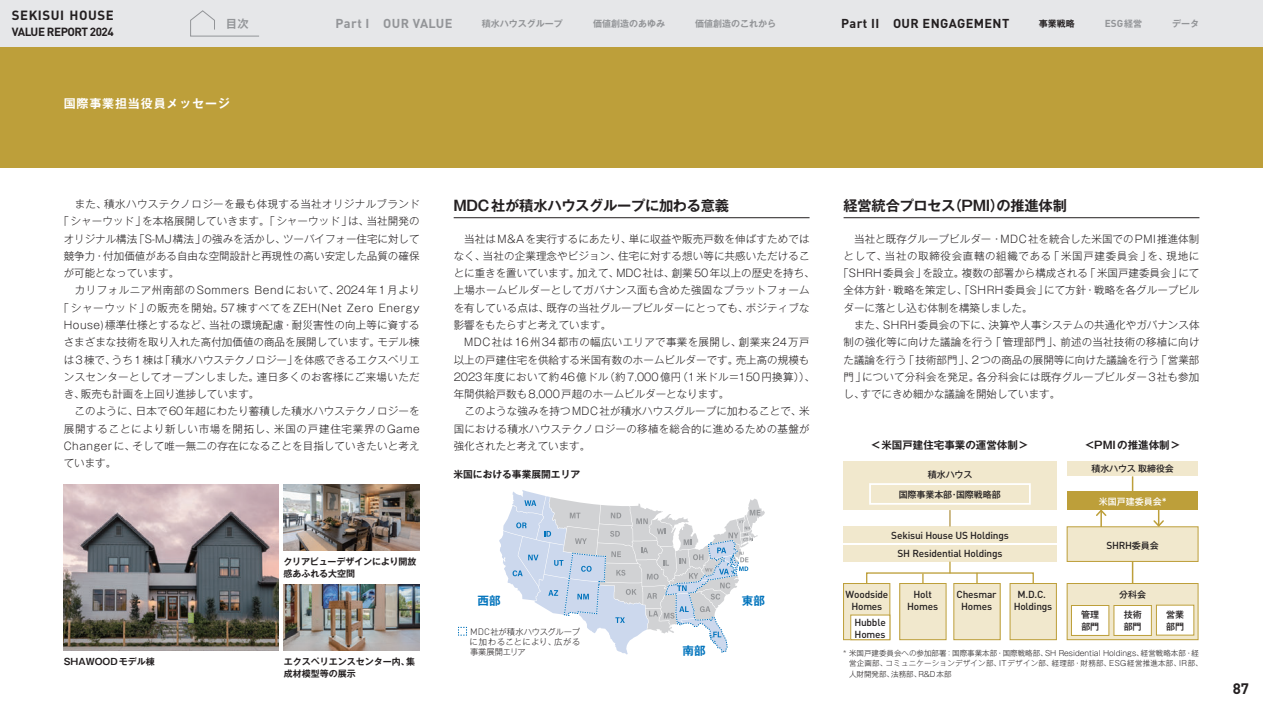
<style>
.page{position:relative;width:1263px;height:711px;background:#fff}
.page>*{position:absolute;margin:0;border:0;box-sizing:border-box;transform-origin:0 0}
.t1{font:700 15px "DINOT";color:#231f20}
.小見出し1{font:700 14.25px "Gothic MB101 Pr 6 N De";letter-spacing:-.02em;color:#231f20}
.t2{font:700 13.2px "DINOT";letter-spacing:.04em;color:#231f20}
.t3{font:700 12.75px "DINOT";letter-spacing:.03em;color:#231f20}
.t4{font:700 12.75px "DINOT";letter-spacing:.03em;color:#939598}
.小タイトル_全体2024_new{font:700 12px "Gothic MB101 Pr 6 N De";letter-spacing:.07em;color:#fff}
.t5{font:700 11.7px "DINOT";letter-spacing:-.04em;color:#231f20}
._7ptM{font:700 11.55px "Gothic MB101 Pr 6 N De";color:#0073bc}
.t6{font:700 11.25px "Gothic MB101 Pr 6 N De";color:#939598}
.本文2024基本{font:300 10.5px/17.2px "Gothic MB101 Pr 6 N";letter-spacing:.015em;color:#231f20;text-align:justify}
.本文2024基本-2{font:300 10.5px "Gothic MB101 Pr 6 N";letter-spacing:.035em;color:#231f20}
.本文2024基本-3{font:300 10.5px "Gothic MB101 Pr 6 N";letter-spacing:.065em;color:#231f20}
.本文2024基本-4{font:300 10.5px "Gothic MB101 Pr 6 N";letter-spacing:.05em;color:#231f20}
.本文2024基本-5{font:300 10.5px "Gothic MB101 Pr 6 N";letter-spacing:.06em;color:#231f20}
._7ptM-2{font:700 10.5px "Gothic MB101 Pr 6 N De";color:#231f20}
.t7{font:500 10.05px/12px "DINOT";letter-spacing:-.02em;color:#231f20;text-align:center}
.t8{font:700 10.05px "DINOT";color:#939598}
.表とチャートのタイトル{font:700 9.75px "Gothic MB101 Pr 6 N De";color:#231f20}
._7ptM-3{font:700 9px/12px "Gothic MB101 Pr 6 N De";color:#231f20}
.t9{font:500 9px/12px "P Gothic MB101 Pr 6 N";letter-spacing:-.01em;color:#231f20}
.t10{font:700 9px "Gothic MB101 Pr 6 N De";color:#939598}
.t11{font:500 9px "P Gothic MB101 Pr 6 N";color:#fff}
.t12{font:300 8.25px/9.9px "Gothic MB101 Pr 6 N";color:#231f20;text-align:justify}
.注釈{font:300 7.5px/10.5px "Gothic MB101 Pr 6 N";color:#231f20}
.s1{font-family:"Gothic MB101 Pr 6 N De";font-size:9px}
.s2{font-family:"DINOT";font-size:10.05px}
.s3{font-family:"DINOT";font-size:9.3px}
.s4{font-family:"P Gothic MB101 Pr 6 N";font-size:9px}
</style>
<div class="page">
<div style="left:0;top:42px;width:1263px;height:125px;background:#bd9f3a"></div>
<hr style="left:454px;top:217px;width:355px;height:1px;background:#231f20">
<hr style="left:843px;top:217px;width:356px;height:1px;background:#231f20">
<svg style="left:1152px;top:509px;width:13px;height:17px"></svg>
<hr style="left:1100px;top:510px;width:2px;height:21px;background:#bd9f3a">
<svg style="left:1094px;top:509px;width:14px;height:8px"></svg>
<div style="left:843px;top:461px;width:213px;height:48px;background:#f1e8cd"></div>
<div style="left:1067px;top:526px;width:131px;height:35px;background:#f1e8cd"></div>
<div style="left:1067px;top:526px;width:131px;height:35px;border:1px solid #bd9f3a"></div>
<div style="left:1067px;top:461px;width:131px;height:15px;background:#f1e8cd"></div>
<div style="left:843px;top:526px;width:213px;height:16px;background:#f1e8cd"></div>
<div style="left:843px;top:544px;width:213px;height:17px;background:#f1e8cd"></div>
<div style="left:843px;top:583px;width:47px;height:56px;background:#f1e8cd"></div>
<div style="left:843px;top:583px;width:47px;height:56px;border:1px solid #bd9f3a"></div>
<div style="left:900px;top:583px;width:46px;height:56px;background:#f1e8cd"></div>
<div style="left:899px;top:583px;width:47px;height:56px;border:1px solid #bd9f3a"></div>
<div style="left:954px;top:583px;width:46px;height:56px;background:#f1e8cd"></div>
<div style="left:1010px;top:583px;width:46px;height:56px;background:#f1e8cd"></div>
<div style="left:1067px;top:583px;width:131px;height:56px;background:#f1e8cd"></div>
<div style="left:1067px;top:583px;width:131px;height:56px;border:1px solid #bd9f3a"></div>
<svg style="left:1132px;top:476px;width:1px;height:15px"></svg>
<div style="left:1067px;top:491px;width:131px;height:18px;background:#bd9f3a"></div>
<svg style="left:1132px;top:561px;width:1px;height:22px"></svg>
<div style="left:1071px;top:605px;width:38px;height:30px;background:#fff"></div>
<div style="left:1071px;top:604px;width:38px;height:31px;border:1px solid #bd9f3a"></div>
<div style="left:869px;top:483px;width:162px;height:21px;border:2px solid #fff"></div>
<svg style="left:949px;top:509px;width:2px;height:17px"></svg>
<div style="left:1114px;top:605px;width:37px;height:30px;background:#fff"></div>
<div style="left:1156px;top:604px;width:38px;height:30px;background:#fff"></div>
<div style="left:851px;top:614px;width:39px;height:25px;background:#fff"></div>
<svg style="left:949px;top:561px;width:2px;height:11px"></svg>
<div style="left:866px;top:572px;width:168px;height:11px;border:1px solid #bd9f3a"></div>
<svg style="left:976px;top:572px;width:2px;height:11px"></svg>
<svg style="left:499px;top:490px;width:266px;height:164px"></svg>
<svg style="left:458px;top:626px;width:9px;height:9px"></svg>
<img style="left:64px;top:484px;width:215px;height:165px">
<img style="left:284px;top:484px;width:136px;height:65px">
<img style="left:284px;top:584px;width:136px;height:65px">
<div style="left:0;top:0;width:1263px;height:47px;background:#e6e7e9"></div>
<svg style="left:190px;top:10px;width:69px;height:27px"></svg>
<p class="t2" style="left:12px;top:5px;width:103px">SEKISUI HOUSE</p>
<p class="t5" style="left:12px;top:23px;width:103px">VALUE REPORT 2024</p>
<p class="t6" style="left:226px;top:14px;width:24px">目次</p>
<p class="t4" style="left:336px;top:13px;width:118px">Part I OUR VALUE</p>
<p class="t10" style="left:482px;top:16px;width:82px">積水ハウスグループ</p>
<p class="t10" style="left:593px;top:16px;width:73px">価値創造のあゆみ</p>
<p class="t10" style="left:695px;top:16px;width:82px">価値創造のこれから</p>
<p class="t3" style="left:841px;top:13px;width:170px">Part II OUR ENGAGEMENT</p>
<p class="_7ptM-3" style="left:1039px;top:17px;width:37px">事業戦略</p>
<p class="t8" style="left:1105px;top:15px;width:39px">ESG<span class="s1">経営</span></p>
<p class="t10" style="left:1172px;top:16px;width:28px">データ</p>
<p class="小タイトル_全体2024_new" style="left:64px;top:94px;width:168px">国際事業担当役員メッセージ</p>
<p class="本文2024基本-2" style="left:64px;top:195px;width:357px">　また、積水ハウステクノロジーを最も体現する当社オリジナルブランド</p>
<p class="本文2024基本" style="left:59px;top:212px;width:363px">「シャーウッド」を本格展開していきます。「シャーウッド」は、当社開発の</p>
<p class="本文2024基本" style="left:64px;top:229px;width:357px">オリジナル構法「S-MJ構法」の強みを活かし、ツーバイフォー住宅に対して</p>
<p class="本文2024基本" style="left:64px;top:246px;width:357px">競争力・付加価値がある自由な空間設計と再現性の高い安定した品質の確保</p>
<p class="本文2024基本" style="left:64px;top:263px;width:117px">が可能となっています。</p>
<p class="本文2024基本-4" style="left:64px;top:281px;width:357px">　カリフォルニア州南部のSommers Bendにおいて、2024年1月より</p>
<p class="本文2024基本-3" style="left:59px;top:299px;width:363px">「シャーウッド」の販売を開始。57棟すべてをZEH(Net Zero Energy</p>
<p class="本文2024基本" style="left:64px;top:315px;width:357px">House)標準仕様とするなど、当社の環境配慮・耐災害性の向上等に資する</p>
<p class="本文2024基本" style="left:64px;top:332px;width:357px">さまざまな技術を取り入れた高付加価値の商品を展開しています。モデル棟</p>
<p class="本文2024基本" style="left:64px;top:350px;width:357px">は3棟で、うち1棟は「積水ハウステクノロジー」を体感できるエクスペリエ</p>
<p class="本文2024基本-2" style="left:64px;top:368px;width:357px">ンスセンターとしてオープンしました。連日多くのお客様にご来場いただ</p>
<p class="本文2024基本" style="left:64px;top:384px;width:197px">き、販売も計画を上回り進捗しています。</p>
<p class="本文2024基本" style="left:64px;top:401px;width:357px">　このように、日本で60年超にわたり蓄積した積水ハウステクノロジーを展開することにより新しい市場を開拓し、米国の戸建住宅業界のGame Changerに、そして唯一無二の存在になることを目指していきたいと考えています。</p>
<p class="_7ptM-3" style="left:64px;top:655px;width:93px">SHAWOODモデル棟</p>
<p class="_7ptM-3" style="left:284px;top:555px;width:134px">クリアビューデザインにより開放感あふれる大空間</p>
<p class="_7ptM-3" style="left:284px;top:655px;width:133px">エクスペリエンスセンター内、集成材模型等の展示</p>
<p class="小見出し1" style="left:453px;top:194px;width:277px">MDC社が積水ハウスグループに加わる意義</p>
<p class="本文2024基本" style="left:454px;top:229px;width:363px;text-align:left">　当社はM&amp;Aを実行するにあたり、単に収益や販売戸数を伸ばすためではなく、当社の企業理念やビジョン、住宅に対する想い等に共感いただけることに重きを置いています。加えて、MDC社は、創業50年以上の歴史を持ち、上場ホームビルダーとしてガバナンス面も含めた強固なプラットフォームを有している点は、既存の当社グループビルダーにとっても、ポジティブな影響をもたらすと考えています。</p>
<p class="本文2024基本" style="left:454px;top:332px;width:363px;text-align:left">　MDC社は16州34都市の幅広いエリアで事業を展開し、創業来24万戸以上の戸建住宅を供給する米国有数のホームビルダーです。売上高の規模も2023年度において約46億ドル（約7,000億円（1米ドル=150円換算））、年間供給戸数も8,000戸超のホームビルダーとなります。</p>
<p class="本文2024基本" style="left:454px;top:401px;width:357px">　このような強みを持つMDC社が積水ハウスグループに加わることで、米国における積水ハウステクノロジーの移植を総合的に進めるための基盤が強化されたと考えています。</p>
<p class="小見出し1" style="left:843px;top:194px;width:225px">経営統合プロセス（PMI）の推進体制</p>
<p class="本文2024基本" style="left:843px;top:229px;width:357px">　当社と既存グループビルダー・MDC社を統合した米国でのPMI推進体制</p>
<p class="本文2024基本-5" style="left:843px;top:247px;width:357px">として、当社の取締役会直轄の組織である「米国戸建委員会」を、現地に</p>
<p class="本文2024基本" style="left:838px;top:263px;width:363px">「SHRH委員会」を設立。複数の部署から構成される「米国戸建委員会」にて</p>
<p class="本文2024基本" style="left:843px;top:281px;width:357px">全体方針・戦略を策定し、「SHRH委員会」にて方針・戦略を各グループビル</p>
<p class="本文2024基本" style="left:843px;top:298px;width:190px">ダーに落とし込む体制を構築しました。</p>
<p class="本文2024基本" style="left:843px;top:315px;width:357px">　また、SHRH委員会の下に、決算や人事システムの共通化やガバナンス体制の強化等に向けた議論を行う「管理部門」、前述の当社技術の移植に向けた議論を行う「技術部門」、2つの商品の展開等に向けた議論を行う「営業部門」について分科会を発足。各分科会には既存グループビルダー3社も参加し、すでにきめ細かな議論を開始しています。</p>
<p class="_7ptM-2" style="left:871px;top:435px;width:159px">&lt;米国戸建住宅事業の運営体制&gt;</p>
<p class="_7ptM-2" style="left:1085px;top:435px;width:96px">&lt;PMIの推進体制&gt;</p>
<p class="表とチャートのタイトル" style="left:453px;top:465px;width:128px">米国における事業展開エリア</p>
<p class="t9" style="left:928px;top:468px;width:46px">積水ハウス</p>
<p class="t9" style="left:1091px;top:463px;width:84px">積水ハウス取締役会</p>
<p class="t9" style="left:899px;top:488px;width:103px">国際事業本部・国際戦略部</p>
<p class="t11" style="left:1099px;top:496px;width:70px">米国戸建委員会<span class="s2">*</span></p>
<p class="_7ptM" style="left:478px;top:590px;width:25px">西部</p>
<p class="t12" style="left:470px;top:625px;width:112px"><span class="s3">MDC</span>社が積水ハウスグループに加わることにより、広がる事業展開エリア</p>
<p class="_7ptM" style="left:682px;top:640px;width:25px">南部</p>
<p class="_7ptM" style="left:742px;top:590px;width:25px">東部</p>
<p class="t7" style="left:891px;top:525px;width:119px;line-height:18.1px">Sekisui House US Holdings<br>SH Residential Holdings</p>
<p class="t7" style="left:845px;top:586px;width:44px">Woodside<br>Homes</p>
<p class="t7" style="left:854px;top:614px;width:33px;text-align:left">Hubble<br>Homes</p>
<p class="t7" style="left:907px;top:586px;width:32px">Holt<br>Homes</p>
<p class="t7" style="left:957px;top:586px;width:41px">Chesmar<br>Homes</p>
<p class="t7" style="left:1014px;top:586px;width:40px">M.D.C.<br>Holdings</p>
<p class="t7" style="left:1106px;top:538px;width:54px">SHRH<span class="s4">委員会</span></p>
<p class="t9" style="left:1119px;top:588px;width:28px">分科会</p>
<p class="t9" style="left:1081px;top:608px;width:19px">管理部門</p>
<p class="t9" style="left:1124px;top:608px;width:19px">技術部門</p>
<p class="t9" style="left:1166px;top:608px;width:19px">営業部門</p>
<p class="注釈" style="left:849px;top:646px;width:359px;text-indent:-6px">* 米国戸建委員会への参加部署：国際事業本部・国際戦略部、SH Residential Holdings、経営戦略本部・経営企画部、コミュニケーションデザイン部、ITデザイン部、経理部・財務部、ESG経営推進本部、IR部、　人財開発部、法務部、R&amp;D本部</p>
<h1 class="t1" style="left:1233px;top:676px;width:18px">87</h1>
</div>
